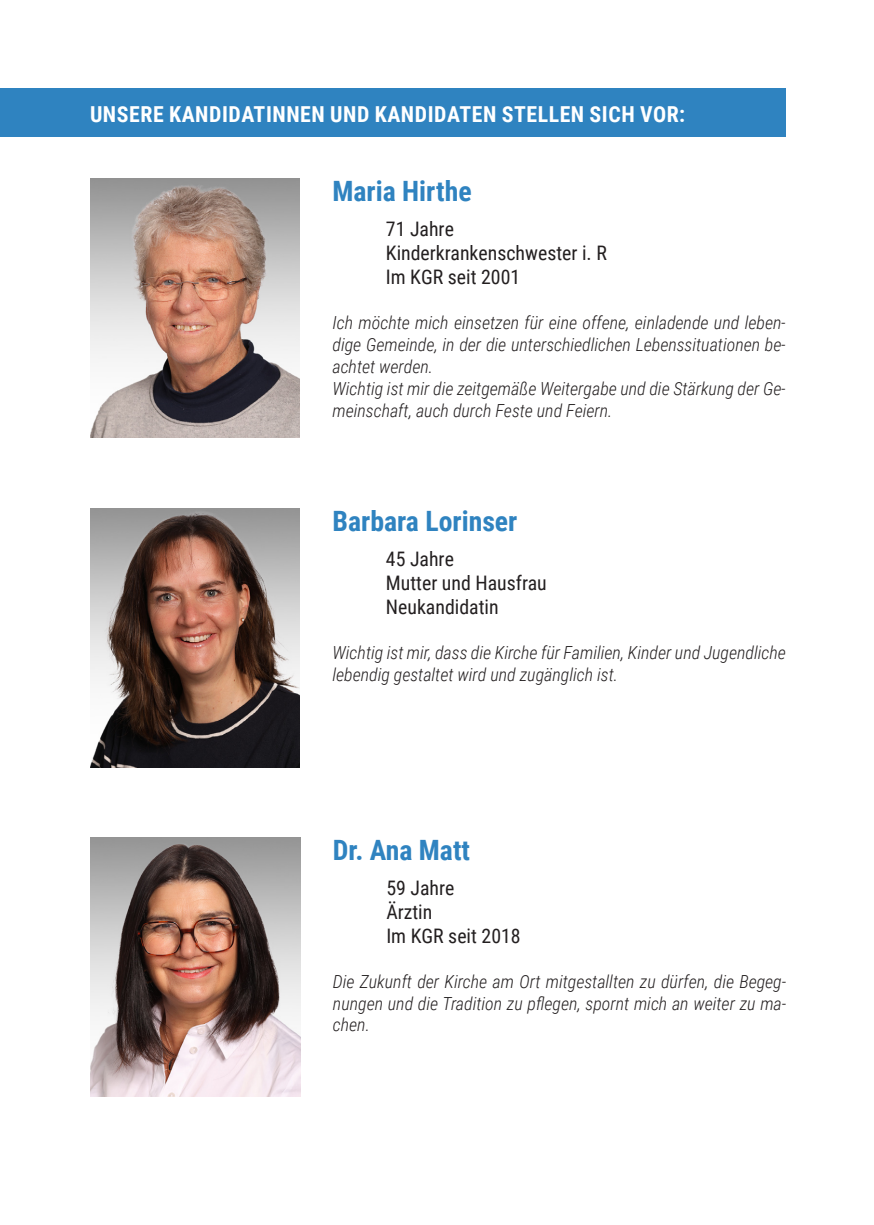
<style>
.page{position:relative;width:874px;height:1225px;background:#fff}
.page>*{position:absolute;margin:0;border:0;box-sizing:border-box;transform-origin:0 0}
.Wort_zum_Sonntag_Grundtext{font:700 28px "Roboto Condensed";color:#2f83c0}
.t1{font:700 22px "Roboto Condensed";letter-spacing:.025em;color:#fff}
.Wort_zum_Sonntag_Grundtext-2{font:20px/24px "Roboto Condensed";color:#231f20}
.Wort_zum_Sonntag_Grundtext-3{font:italic 300 18px/21.6px "Roboto Condensed";color:#231f20;text-align:justify}
</style>
<div class="page">
<img style="left:90px;top:837px;width:210px;height:259px">
<div style="left:0;top:89px;width:785px;height:48px;background:#2f83c0"></div>
<img style="left:90px;top:179px;width:209px;height:258px">
<img style="left:90px;top:508px;width:209px;height:259px">
<p class="t1" style="left:90px;top:99px;width:596px">UNSERE KANDIDATINNEN UND KANDIDATEN STELLEN SICH VOR:</p>
<p class="Wort_zum_Sonntag_Grundtext" style="left:332px;top:171px;width:140px">Maria Hirthe</p>
<p class="Wort_zum_Sonntag_Grundtext-2" style="left:385px;top:217px;width:222px">71 Jahre<br>Kinderkrankenschwester i. R<br>Im KGR seit 2001</p>
<p class="Wort_zum_Sonntag_Grundtext-3" style="left:332px;top:312px;width:454px">Ich möchte mich einsetzen für eine offene, einladende und leben&shy;dige Gemeinde, in der die unterschiedlichen Lebenssituationen be&shy;achtet werden.</p>
<p class="Wort_zum_Sonntag_Grundtext-3" style="left:332px;top:377px;width:454px">Wichtig ist mir die zeitgemäße Weitergabe und die Stärkung der Ge&shy;meinschaft, auch durch Feste und Feiern.</p>
<p class="Wort_zum_Sonntag_Grundtext" style="left:332px;top:501px;width:186px">Barbara Lorinser</p>
<p class="Wort_zum_Sonntag_Grundtext-2" style="left:385px;top:546px;width:162px">45 Jahre<br>Mutter und Hausfrau<br>Neukandidatin</p>
<p class="Wort_zum_Sonntag_Grundtext-3" style="left:332px;top:641px;width:454px">Wichtig ist mir, dass die Kirche für Familien, Kinder und Jugendliche lebendig gestaltet wird und zugänglich ist.</p>
<p class="Wort_zum_Sonntag_Grundtext" style="left:333px;top:830px;width:139px">Dr. Ana Matt</p>
<p class="Wort_zum_Sonntag_Grundtext-2" style="left:386px;top:875px;width:136px">59 Jahre<br>Ärztin<br>Im KGR seit 2018</p>
<p class="Wort_zum_Sonntag_Grundtext-3" style="left:333px;top:970px;width:454px">Die Zukunft der Kirche am Ort mitgestallten zu dürfen, die Begeg&shy;nungen und die Tradition zu pflegen, spornt mich an weiter zu ma&shy;chen.</p>
</div>
